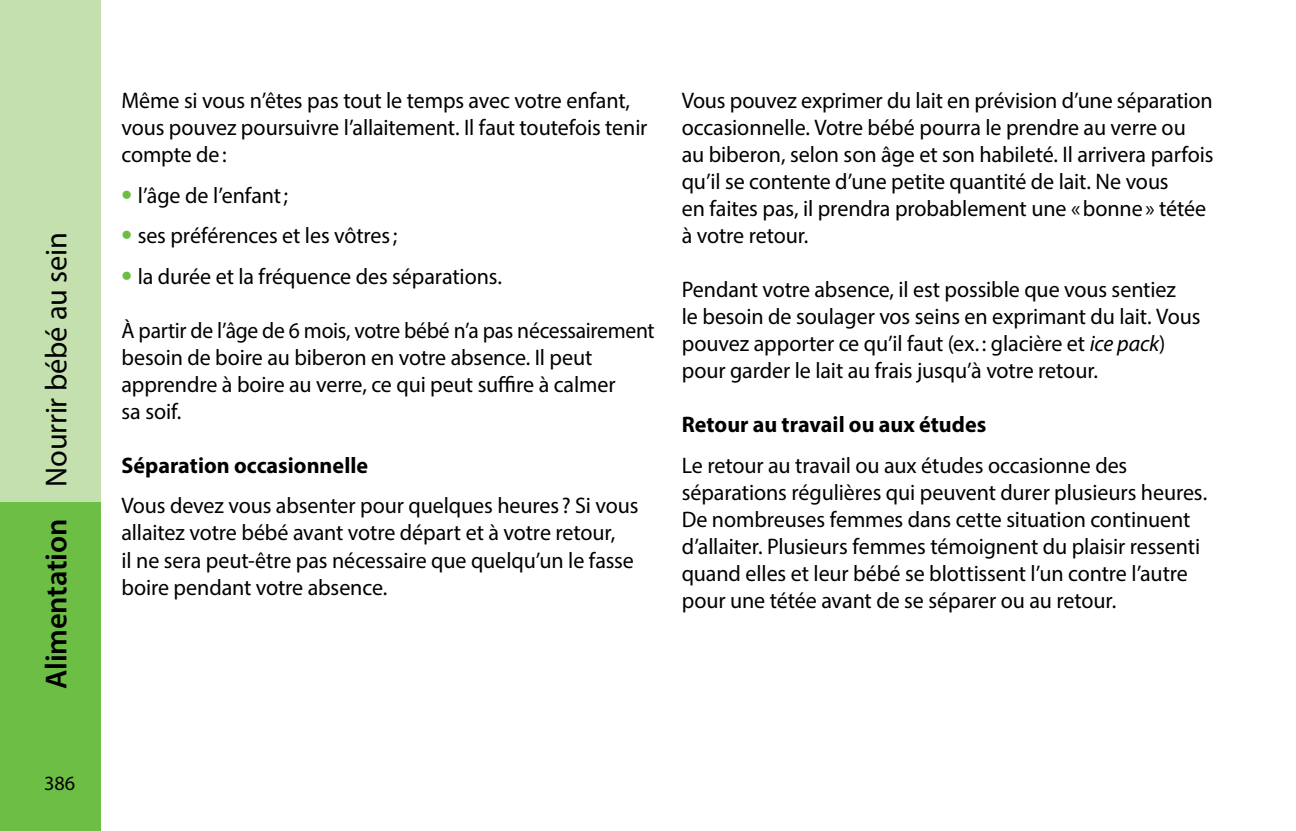
<style>
.page{position:relative;width:1296px;height:831px;background:#fff}
.page>*{position:absolute;margin:0;border:0;box-sizing:border-box;transform-origin:0 0}
.t1{font:30.38px "Myriad Pro";letter-spacing:-.005em;color:#000}
.t2{font:600 30.38px "Myriad Pro";letter-spacing:-.01em;color:#000}
.t3{font:22.5px/27px "Myriad Pro";letter-spacing:-.005em;color:#000}
.t4{font:22.5px/27px "Myriad Pro";letter-spacing:-.005em;color:#000;scale:.96 1}
.t5{font:700 22.5px "Myriad Pro";color:#000}
.t6{font:20.25px "Myriad Pro";color:#000}
.s1{font-weight:700;font-size:31.5px;color:#6cbe45}
.s2{font-style:italic}
</style>
<div class="page">
<div style="left:0;top:0;width:100px;height:502px;background:#c3e0ae"></div>
<div style="left:0;top:502px;width:100px;height:328px;background:#6cbe45"></div>
<h1 class="t1" style="left:38px;top:486px;width:256px;rotate:-90deg">Nourrir bébé au sein</h1>
<h1 class="t2" style="left:37px;top:688px;width:172px;rotate:-90deg">Alimentation</h1>
<p class="t6" style="left:44px;top:770px;width:33px">386</p>
<p class="t3" style="left:122px;top:87px;width:528px">Même si vous n’êtes pas tout le temps avec votre enfant, vous pouvez poursuivre l’allaitement. Il faut toutefois tenir compte de:</p>
<p class="t3" style="left:122px;top:181px;width:168px"><span class="s1">•</span> l’âge de l’enfant;</p>
<p class="t3" style="left:122px;top:222px;width:277px"><span class="s1">•</span> ses préférences et les vôtres;</p>
<p class="t3" style="left:122px;top:262px;width:382px"><span class="s1">•</span> la durée et la fréquence des séparations.</p>
<p class="t4" style="left:122px;top:316px;width:557px">À partir de l’âge de 6 mois, votre bébé n’a pas nécessairement besoin de boire au biberon en votre absence. Il peut apprendre à boire au verre, ce qui peut suffire à calmer<br>sa soif.</p>
<p class="t5" style="left:122px;top:450px;width:248px">Séparation occasionnelle</p>
<p class="t3" style="left:122px;top:492px;width:518px">Vous devez vous absenter pour quelques heures ? Si vous allaitez votre bébé avant votre départ et à votre retour,<br>il ne sera peut-être pas nécessaire que quelqu’un le fasse boire pendant votre absence.</p>
<p class="t3" style="left:682px;top:87px;width:533px">Vous pouvez exprimer du lait en prévision d’une séparation occasionnelle. Votre bébé pourra le prendre au verre ou au biberon, selon son âge et son habileté. Il arrivera parfois qu’il se contente d’une petite quantité de lait. Ne vous<br>en faites pas, il prendra probablement une «bonne» tétée à votre retour.</p>
<p class="t3" style="left:682px;top:276px;width:520px">Pendant votre absence, il est possible que vous sentiez<br>le besoin de soulager vos seins en exprimant du lait. Vous pouvez apporter ce qu’il faut (ex. : glacière et <span class="s2">ice pack</span>) pour garder le lait au frais jusqu’à votre retour.</p>
<p class="t5" style="left:682px;top:410px;width:306px">Retour au travail ou aux études</p>
<p class="t3" style="left:682px;top:451px;width:527px">Le retour au travail ou aux études occasionne des séparations régulières qui peuvent durer plusieurs heures.<br>De nombreuses femmes dans cette situation continuent d’allaiter. Plusieurs femmes témoignent du plaisir ressenti quand elles et leur bébé se blottissent l’un contre l’autre pour une tétée avant de se séparer ou au retour.</p>
</div>
